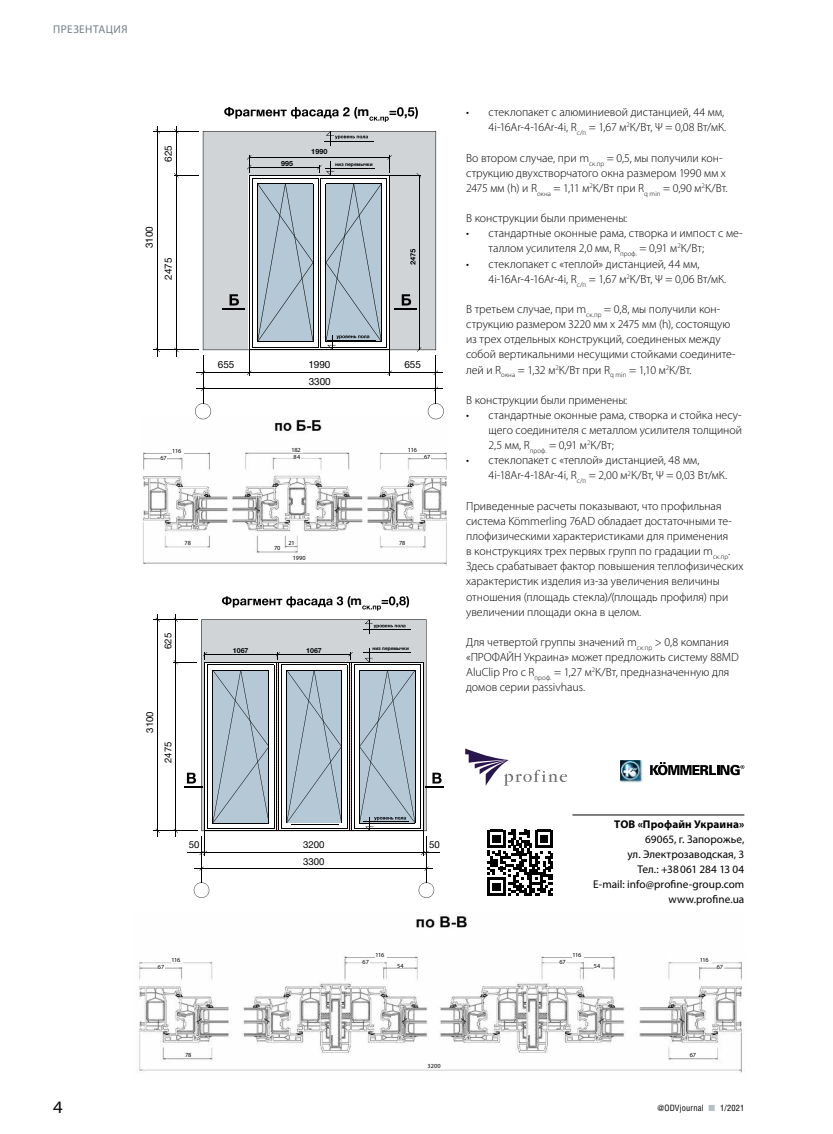
<style>
.page{position:relative;width:833px;height:1134px;background:#fff}
.page>*{position:absolute;margin:0;border:0;box-sizing:border-box;transform-origin:0 0}
.t1{font:semi-expanded 17.5px "Myriad Pro";color:#000}
.t2{font:700 12.88px "Helvetica Neue Cyr";color:#000}
.t3{font:700 12.5px "Helvetica Neue Cyr";color:#000}
.t4{font:300 11.88px/15.1px "Myriad Pro";color:#000}
.t5{font:11.25px/15.1px "Myriad Pro";letter-spacing:.005em;color:#000;text-align:right}
.t6{font:700 11.25px "Myriad Pro";letter-spacing:.01em;color:#000}
.t7{font:11.25px "Myriad Pro";letter-spacing:.04em;color:#717e86}
.t8{font:10px "Helvetica Neue Cyr";color:#000}
.t9{font:9.62px "Helvetica Neue Cyr";color:#000}
.t10{font:8.75px "Helios Cond C";letter-spacing:.02em;color:#000}
.t11{font:700 7.25px "Helvetica Neue Cyr";color:#000}
.t12{font:700 7px "Helvetica Neue Cyr";color:#000}
.t13{font:6.25px "Myriad Pro";letter-spacing:-.015em;color:#000}
.t14{font:700 5px "Helvetica Neue Cyr";color:#000}
.t15{font:700 4.75px "Helvetica Neue Cyr";color:#000}
.s1{color:#b6c0c6}
</style>
<div class="page">
<hr style="left:572px;top:815px;width:172px;height:1px;background:#000">
<hr style="left:153px;top:619px;width:44px;height:1px;background:#000">
<hr style="left:201px;top:836px;width:1px;height:47px;background:#000">
<hr style="left:426px;top:836px;width:1px;height:47px;background:#000">
<hr style="left:153px;top:831px;width:44px;height:1px;background:#000">
<hr style="left:175px;top:614px;width:1px;height:223px;background:#000">
<hr style="left:158px;top:614px;width:1px;height:223px;background:#000">
<hr style="left:205px;top:810px;width:1px;height:45px;background:#000">
<hr style="left:423px;top:810px;width:1px;height:45px;background:#000">
<hr style="left:195px;top:868px;width:238px;height:1px;background:#000">
<svg style="left:199px;top:851px;width:8px;height:4px"></svg>
<svg style="left:156px;top:829px;width:4px;height:4px"></svg>
<svg style="left:156px;top:617px;width:4px;height:5px"></svg>
<svg style="left:421px;top:851px;width:7px;height:4px"></svg>
<svg style="left:222px;top:596px;width:129px;height:11px"></svg>
<svg style="left:362px;top:596px;width:47px;height:15px"></svg>
<svg style="left:194px;top:882px;width:15px;height:16px"></svg>
<svg style="left:419px;top:882px;width:15px;height:16px"></svg>
<hr style="left:187px;top:853px;width:253px;height:1px;background:#000">
<svg style="left:173px;top:617px;width:271px;height:216px"></svg>
<svg style="left:487px;top:830px;width:66px;height:66px"></svg>
<svg style="left:650px;top:762px;width:94px;height:13px"></svg>
<img style="left:620px;top:760px;width:22px;height:22px">
<svg style="left:465px;top:748px;width:102px;height:38px"></svg>
<img style="left:143px;top:419px;width:304px;height:147px">
<div style="left:172px;top:448px;width:12px;height:5px;background:#fff"></div>
<div style="left:291px;top:448px;width:12px;height:5px;background:#fff"></div>
<div style="left:408px;top:448px;width:11px;height:5px;background:#fff"></div>
<svg style="left:160px;top:455px;width:7px;height:5px"></svg>
<svg style="left:294px;top:455px;width:6px;height:5px"></svg>
<svg style="left:424px;top:455px;width:7px;height:5px"></svg>
<svg style="left:399px;top:540px;width:7px;height:5px"></svg>
<svg style="left:288px;top:540px;width:7px;height:5px"></svg>
<div style="left:274px;top:545px;width:7px;height:6px;background:#fff"></div>
<svg style="left:185px;top:540px;width:6px;height:5px"></svg>
<div style="left:293px;top:555px;width:13px;height:5px;background:#fff"></div>
<img style="left:138px;top:914px;width:605px;height:159px">
<div style="left:171px;top:958px;width:12px;height:5px;background:#fff"></div>
<div style="left:375px;top:952px;width:12px;height:5px;background:#fff"></div>
<div style="left:572px;top:952px;width:12px;height:5px;background:#fff"></div>
<div style="left:700px;top:957px;width:11px;height:5px;background:#fff"></div>
<div style="left:158px;top:964px;width:7px;height:6px;background:#fff"></div>
<svg style="left:185px;top:1052px;width:7px;height:5px"></svg>
<svg style="left:362px;top:959px;width:7px;height:5px"></svg>
<svg style="left:559px;top:959px;width:7px;height:5px"></svg>
<svg style="left:716px;top:964px;width:7px;height:5px"></svg>
<svg style="left:690px;top:1052px;width:6px;height:5px"></svg>
<svg style="left:397px;top:963px;width:7px;height:5px"></svg>
<svg style="left:594px;top:963px;width:7px;height:5px"></svg>
<div style="left:428px;top:1063px;width:13px;height:5px;background:#fff"></div>
<hr style="left:153px;top:131px;width:45px;height:1px;background:#000">
<hr style="left:203px;top:355px;width:1px;height:48px;background:#000">
<hr style="left:435px;top:355px;width:1px;height:48px;background:#000">
<hr style="left:153px;top:350px;width:45px;height:1px;background:#000">
<hr style="left:158px;top:126px;width:1px;height:230px;background:#000">
<hr style="left:249px;top:328px;width:1px;height:47px;background:#000">
<hr style="left:389px;top:328px;width:1px;height:47px;background:#000">
<hr style="left:196px;top:389px;width:247px;height:1px;background:#000">
<svg style="left:155px;top:348px;width:5px;height:4px"></svg>
<svg style="left:155px;top:129px;width:5px;height:5px"></svg>
<svg style="left:433px;top:387px;width:5px;height:4px"></svg>
<svg style="left:224px;top:107px;width:133px;height:12px"></svg>
<svg style="left:369px;top:107px;width:49px;height:15px"></svg>
<svg style="left:195px;top:403px;width:16px;height:16px"></svg>
<svg style="left:428px;top:403px;width:16px;height:16px"></svg>
<hr style="left:176px;top:126px;width:1px;height:230px;background:#000">
<hr style="left:196px;top:372px;width:247px;height:1px;background:#000">
<svg style="left:174px;top:129px;width:262px;height:223px"></svg>
<p class="t7" style="left:53px;top:22px;width:76px">ПРЕЗЕНТАЦИЯ</p>
<p class="t8" style="left:163px;top:162px;width:18px;rotate:-90deg">625</p>
<p class="t8" style="left:144px;top:248px;width:24px;rotate:-90deg">3100</p>
<p class="t8" style="left:163px;top:280px;width:24px;rotate:-90deg">2475</p>
<p class="t11" style="left:311px;top:148px;width:18px">1990</p>
<p class="t2" style="left:357px;top:105px;width:13px">m</p>
<p class="t11" style="left:281px;top:159px;width:14px">995</p>
<p class="t14" style="left:335px;top:162px;width:39px">низ перемычки</p>
<p class="t8" style="left:308px;top:359px;width:24px">1990</p>
<p class="t8" style="left:218px;top:359px;width:18px">655</p>
<p class="t8" style="left:404px;top:359px;width:18px">655</p>
<p class="t8" style="left:309px;top:376px;width:24px">3300</p>
<p class="t13" style="left:172px;top:447px;width:10px">116</p>
<p class="t13" style="left:291px;top:446px;width:11px">182</p>
<p class="t13" style="left:408px;top:446px;width:10px">116</p>
<p class="t13" style="left:160px;top:454px;width:8px">67</p>
<p class="t13" style="left:294px;top:453px;width:8px">84</p>
<p class="t13" style="left:424px;top:453px;width:8px">67</p>
<p class="t13" style="left:185px;top:539px;width:8px">78</p>
<p class="t9" style="left:163px;top:649px;width:18px;rotate:-90deg">625</p>
<p class="t9" style="left:144px;top:733px;width:23px;rotate:-90deg">3100</p>
<p class="t9" style="left:163px;top:763px;width:23px;rotate:-90deg">2475</p>
<p class="t13" style="left:274px;top:544px;width:8px">70</p>
<p class="t13" style="left:288px;top:539px;width:8px">21</p>
<p class="t13" style="left:399px;top:539px;width:8px">78</p>
<p class="t13" style="left:293px;top:554px;width:14px">1990</p>
<p class="t3" style="left:351px;top:594px;width:13px">m</p>
<p class="t12" style="left:233px;top:646px;width:17px">1067</p>
<p class="t12" style="left:306px;top:646px;width:17px">1067</p>
<p class="t15" style="left:372px;top:646px;width:38px">низ перемычки</p>
<p class="t9" style="left:189px;top:840px;width:12px">50</p>
<p class="t9" style="left:429px;top:840px;width:12px">50</p>
<p class="t9" style="left:303px;top:840px;width:23px">3200</p>
<p class="t9" style="left:303px;top:856px;width:23px">3300</p>
<p class="t4" style="left:466px;top:105px;width:262px;text-align:right">• стеклопакет с алюминиевой дистанцией, 44 мм,<br>4i‑16Ar‑4-16Ar‑4i, R<sub>c/п</sub> = 1,67 м<sup>2</sup>К/Вт, Ψ = 0,08 Вт/мК.</p>
<p class="t4" style="left:466px;top:150px;width:263px">Во втором случае, при m<sub>ск.пр</sub> = 0,5, мы получили кон&shy;струкцию двухстворчатого окна размером 1990 мм х<br>2475 мм (h) и R<sub>окна</sub> = 1,11 м<sup>2</sup>К/Вт при R<sub>q</sub> <sub>min</sub> = 0,90 м<sup>2</sup>К/Вт.</p>
<p class="t4" style="left:466px;top:211px;width:163px">В конструкции были применены:</p>
<p class="t4" style="left:488px;top:226px;width:256px;text-indent:-23px">• стандартные оконные рама, створка и импост с ме&shy;таллом усилителя 2,0 мм, R<sub>проф.</sub> = 0,91 м<sup>2</sup>К/Вт;</p>
<p class="t4" style="left:488px;top:256px;width:239px;text-indent:-23px">• стеклопакет с «теплой» дистанцией, 44 мм,<br>4i‑16Ar‑4-16Ar‑4i, R<sub>c/п</sub> = 1,67 м<sup>2</sup>К/Вт, Ψ = 0,06 Вт/мК.</p>
<p class="t4" style="left:466px;top:302px;width:271px">В третьем случае, при m<sub>ск.пр</sub> = 0,8, мы получили кон&shy;струкцию размером 3220 мм х 2475 мм (h), состоящую из трех отдельных конструкций, соединеных между собой вертикальними несущими стойками соедините&shy;лей и R<sub>окна</sub> = 1,32 м<sup>2</sup>К/Вт при R<sub>q</sub> <sub>min</sub> = 1,10 м<sup>2</sup>К/Вт.</p>
<p class="t4" style="left:466px;top:392px;width:163px">В конструкции были применены:</p>
<p class="t4" style="left:488px;top:408px;width:255px;text-align:justify;text-indent:-23px">• стандартные оконные рама, створка и стойка несу&shy;щего соединителя с металлом усилителя толщиной 2,5 мм, R<sub>проф.</sub> = 0,91 м<sup>2</sup>К/Вт;</p>
<p class="t4" style="left:488px;top:453px;width:240px;text-indent:-23px">• стеклопакет с «теплой» дистанцией, 48 мм,<br>4i‑18Ar‑4-18Ar‑4i, R<sub>c/п</sub> = 2,00 м<sup>2</sup>К/Вт, Ψ = 0,03 Вт/мК.</p>
<p class="t4" style="left:466px;top:498px;width:279px">Приведенные расчеты показывают, что профильная система Kömmerling 76AD обладает достаточными те&shy;плофизическими характеристиками для применения<br>в конструкциях трех первых групп по градации m<sub>ск.пр</sub>.<br>Здесь срабатывает фактор повышения теплофизических характеристик изделия из-за увеличения величины отношения (площадь стекла)/(площадь профиля) при увеличении площади окна в целом.</p>
<p class="t4" style="left:466px;top:635px;width:274px">Для четвертой группы значений m<sub>ск.пр</sub> &gt; 0,8 компания «ПРОФАЙН Украина» может предложить систему 88MD AluClip Pro с R<sub>проф.</sub> = 1,27 м<sup>2</sup>К/Вт, предназначенную для домов серии passivhaus.</p>
<p class="t6" style="left:614px;top:816px;width:132px">ТОВ «Профайн Украина»</p>
<p class="t5" style="left:593px;top:831px;width:153px">69065, г. Запорожье,<br>ул. Электрозаводская, 3<br>Тел.: +38061 284 13 04<br>E‑mail: info@profine--group.com www.profine.ua</p>
<p class="t13" style="left:158px;top:963px;width:8px">67</p>
<p class="t13" style="left:171px;top:956px;width:10px">116</p>
<p class="t13" style="left:375px;top:951px;width:10px">116</p>
<p class="t13" style="left:572px;top:951px;width:10px">116</p>
<p class="t13" style="left:362px;top:958px;width:8px">67</p>
<p class="t13" style="left:559px;top:958px;width:8px">67</p>
<p class="t13" style="left:397px;top:961px;width:8px">54</p>
<p class="t13" style="left:594px;top:962px;width:8px">54</p>
<p class="t13" style="left:700px;top:956px;width:10px">116</p>
<p class="t13" style="left:716px;top:963px;width:8px">67</p>
<p class="t13" style="left:185px;top:1051px;width:8px">78</p>
<p class="t13" style="left:428px;top:1062px;width:15px">3200</p>
<p class="t13" style="left:690px;top:1051px;width:8px">67</p>
<h1 class="t1" style="left:53px;top:1097px;width:11px">4</h1>
<p class="t10" style="left:657px;top:1103px;width:88px">@ODVjournal <span class="s1">■</span> 1/2021</p>
</div>
